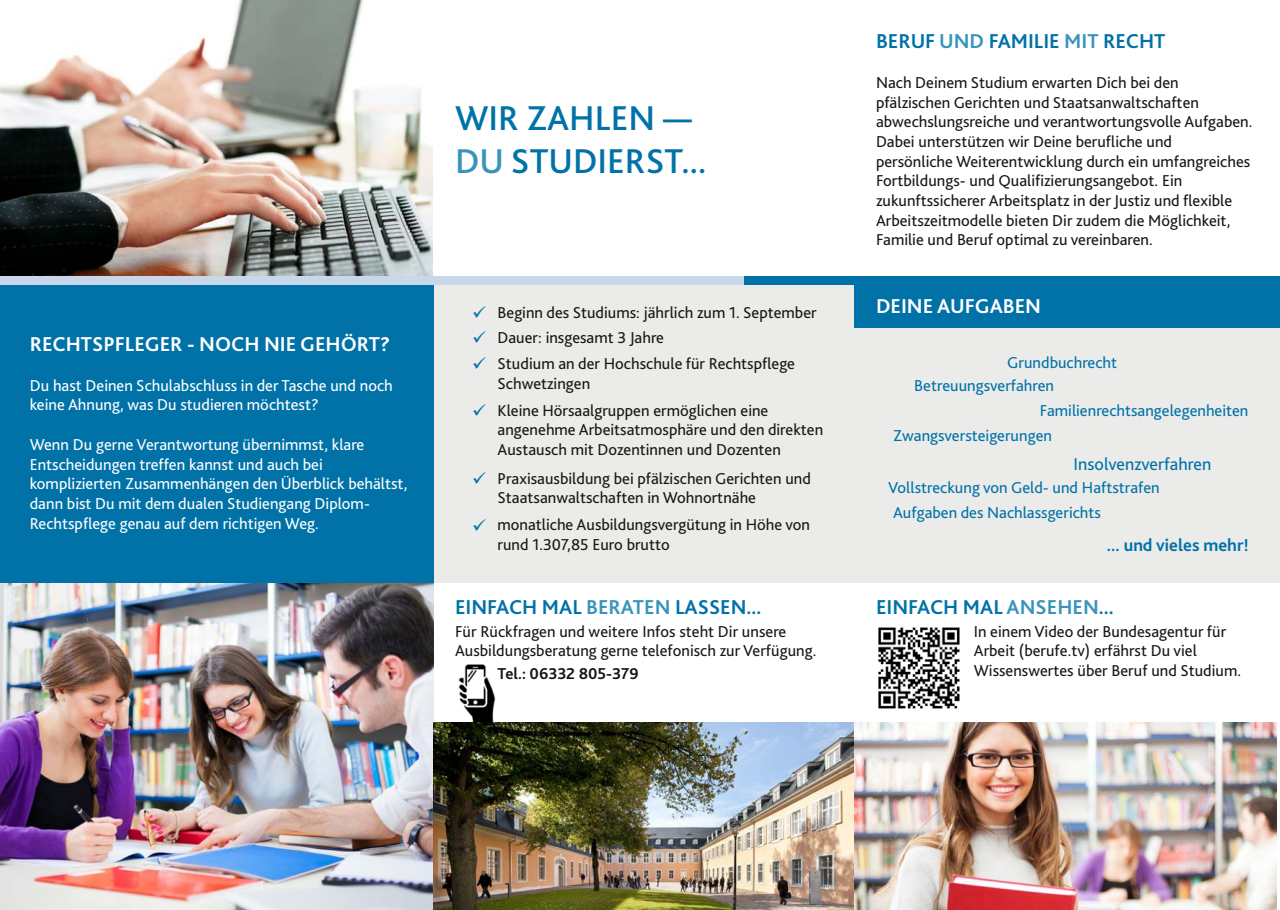
<style>
.page{position:relative;width:1280px;height:910px;background:#fff}
.page>*{position:absolute;margin:0;border:0;box-sizing:border-box;transform-origin:0 0}
.t1{font:500 36px/42.6px "Bliss 2";color:#0072a7}
.t2{font:700 21px "Bliss 2";color:#0072a7}
.t3{font:700 21px "Bliss 2";color:#fff}
.t4{font:18px "Bliss 2";color:#0072a7}
.t5{font:700 18px "Bliss 2";color:#0072a7}
.t6{font:18px/25.5px "Wingdings";color:#0072a7;text-align:justify}
.t7{font:16.5px/19.6px "Bliss 2";color:#171715}
.t8{font:16.5px/19.6px "Bliss 2";color:#fff}
.t9{font:16.5px/23.2px "Bliss 2";color:#0072a7}
.t10{font:700 16.5px "Bliss 2";color:#171715}
.s1{color:#3894bd}
</style>
<div class="page">
<div style="left:434px;top:285px;width:846px;height:298px;background:#ebebea"></div>
<img style="left:0;top:583px;width:434px;height:327px">
<img style="left:434px;top:723px;width:843px;height:187px">
<img style="left:0;top:0;width:433px;height:276px">
<div style="left:0;top:276px;width:744px;height:9px;background:#c8d7e9"></div>
<div style="left:744px;top:276px;width:536px;height:9px;background:#0072a7"></div>
<div style="left:0;top:285px;width:434px;height:298px;background:#0072a7"></div>
<div style="left:855px;top:285px;width:425px;height:42px;background:#0072a7"></div>
<img style="left:458px;top:664px;width:38px;height:58px">
<img style="left:878px;top:627px;width:82px;height:82px">
<h1 class="t1" style="left:455px;top:97px;width:253px">WIR ZAHLEN —<br><span class="s1">DU</span> STUDIERST...</h1>
<p class="t3" style="left:30px;top:332px;width:362px">RECHTSPFLEGER ‐ NOCH NIE GEHÖRT?</p>
<p class="t8" style="left:30px;top:375px;width:365px">Du hast Deinen Schulabschluss in der Tasche und noch keine Ahnung, was Du studieren möchtest?</p>
<p class="t8" style="left:30px;top:435px;width:379px">Wenn Du gerne Verantwortung übernimmst, klare Entscheidungen treffen kannst und auch bei komplizierten Zusammenhängen den Überblick behältst, dann bist Du mit dem dualen Studiengang Diplom‐ Rechtspflege genau auf dem richtigen Weg.</p>
<p class="t6" style="left:472px;top:301px;width:16px">✓ ✓ ✓</p>
<p class="t7" style="left:497px;top:300px;width:321px;line-height:25.5px">Beginn des Studiums: jährlich zum 1. September<br>Dauer: insgesamt 3 Jahre<br>Studium an der Hochschule für Rechtspflege</p>
<p class="t7" style="left:497px;top:370px;width:272px;line-height:27px">Schwetzingen<br>Kleine Hörsaalgruppen ermöglichen eine</p>
<p class="t7" style="left:497px;top:420px;width:327px">angenehme Arbeitsatmosphäre und den direkten<br>Austausch mit Dozentinnen und Dozenten</p>
<p class="t7" style="left:497px;top:468px;width:315px">Praxisausbildung bei pfälzischen Gerichten und<br>Staatsanwaltschaften in Wohnortnähe</p>
<p class="t7" style="left:497px;top:515px;width:314px">monatliche Ausbildungsvergütung in Höhe von rund 1.307,85 Euro brutto</p>
<p class="t2" style="left:455px;top:595px;width:308px">EINFACH MAL <span class="s1">BERATEN</span> LASSEN...</p>
<p class="t7" style="left:455px;top:621px;width:363px">Für Rückfragen und weitere Infos steht Dir unsere<br>Ausbildungsberatung gerne telefonisch zur Verfügung.</p>
<p class="t10" style="left:497px;top:664px;width:143px">Tel.: 06332 805‐379</p>
<p class="t2" style="left:876px;top:30px;width:291px">BERUF <span class="s1">UND</span> FAMILIE <span class="s1">MIT</span> RECHT</p>
<p class="t7" style="left:876px;top:73px;width:378px">Nach Deinem Studium erwarten Dich bei den pfälzischen Gerichten und Staatsanwaltschaften abwechslungsreiche und verantwortungsvolle Aufgaben.<br>Dabei unterstützen wir Deine berufliche und persönliche Weiterentwicklung durch ein umfangreiches Fortbildungs‐ und Qualifizierungsangebot. Ein zukunftssicherer Arbeitsplatz in der Justiz und flexible Arbeitszeitmodelle bieten Dir zudem die Möglichkeit, Familie und Beruf optimal zu vereinbaren.</p>
<p class="t3" style="left:876px;top:294px;width:167px">DEINE AUFGABEN</p>
<p class="t9" style="left:914px;top:350px;width:204px;text-indent:93px">Grundbuchrecht<br>Betreuungsverfahren</p>
<p class="t9" style="left:893px;top:398px;width:357px;line-height:25px;text-indent:147px">Familienrechtsangelegenheiten<br>Zwangsversteigerungen</p>
<p class="t4" style="left:1073px;top:454px;width:139px">Insolvenzverfahren</p>
<p class="t9" style="left:888px;top:475px;width:273px;line-height:25.5px">Vollstreckung von Geld‐ und Haftstrafen<br>Aufgaben des Nachlassgerichts</p>
<p class="t5" style="left:1107px;top:534px;width:143px">... und vieles mehr!</p>
<p class="t2" style="left:876px;top:595px;width:239px">EINFACH MAL <span class="s1">ANSEHEN</span>...</p>
<p class="t7" style="left:974px;top:621px;width:269px">In einem Video der Bundesagentur für<br>Arbeit (berufe.tv) erfährst Du viel<br>Wissenswertes über Beruf und Studium.</p>
</div>
